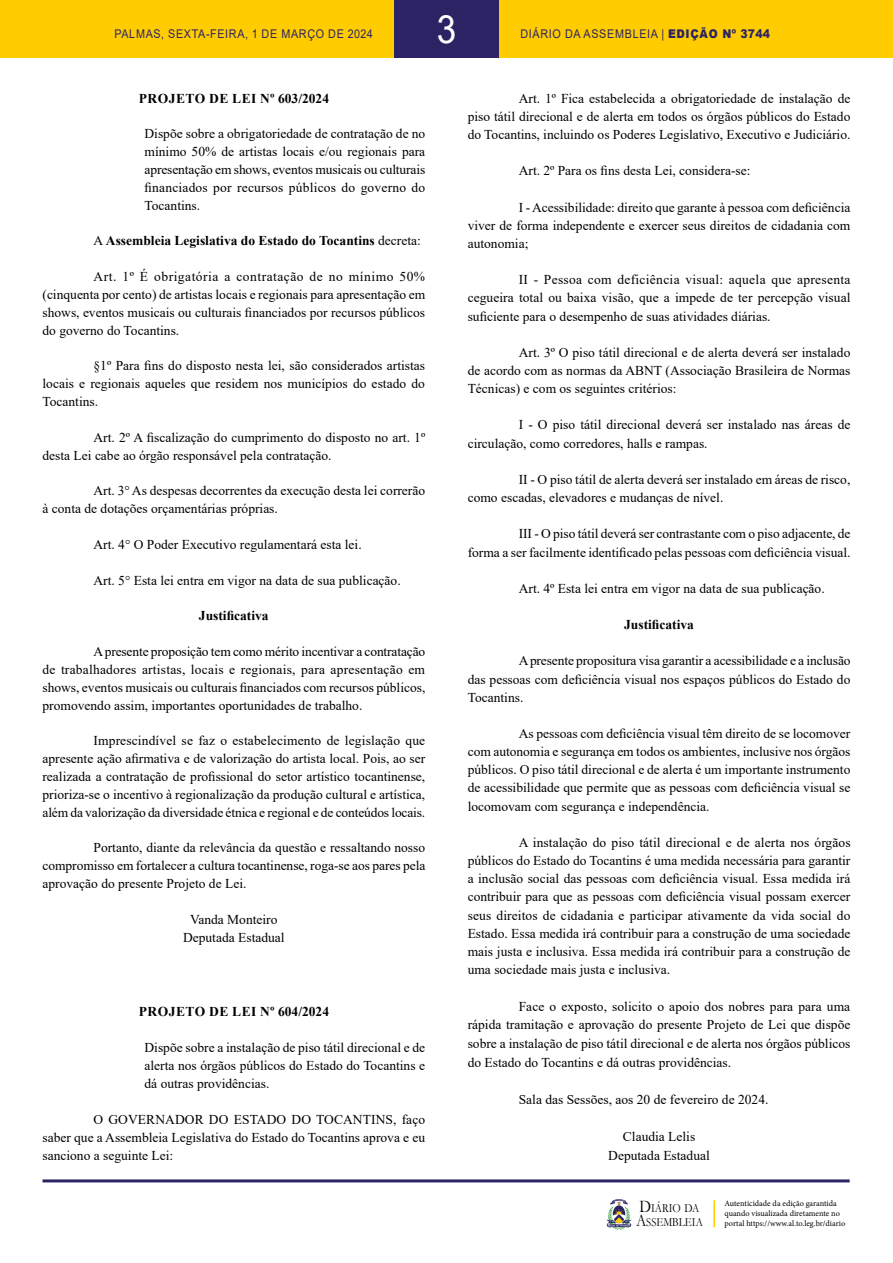
<style>
.page{position:relative;width:893px;height:1263px;background:#fff}
.page>*{position:absolute;margin:0;border:0;box-sizing:border-box;transform-origin:0 0}
.t1{font:39px "Arial";color:#fff;scale:.9 1}
.t2{font:13.5px/18.1px "Times New Roman";color:#000;text-align:justify}
.t3{font:700 13.5px "Times New Roman";color:#000}
.t4{font:700 13.5px "Times New Roman";letter-spacing:.035em;color:#000}
.t5{font:12.45px/14px "Garamond";color:#000;scale:.85 1}
.t6{font:12px "Arial";letter-spacing:.065em;color:#2b2464;scale:.9 1}
.t7{font:8.25px/9.9px "Minion Pro";color:#000}
.s1{font-weight:900}
.s2{font-weight:400}
.s3{font-size:17.85px}
</style>
<div class="page">
<div style="left:0;top:0;width:893px;height:58px;background:#fc0"></div>
<hr style="left:43px;top:1179px;width:807px;height:3px;background:#2b2464">
<svg style="left:606px;top:1199px;width:26px;height:31px"></svg>
<div style="left:394px;top:0;width:105px;height:58px;background:#2b2464"></div>
<hr style="left:713px;top:1200px;width:2px;height:27px;background:#fc0">
<h1 class="t1" style="left:437px;top:2px;width:23px">3</h1>
<p class="t6" style="left:114px;top:25px;width:289px">PALMAS, SEXTA-FEIRA, 1 DE MARÇO DE 2024</p>
<p class="t6" style="left:520px;top:25px;width:279px">DIÁRIO DA ASSEMBLEIA | <span class="s1">EDIÇÃO Nº 3744</span></p>
<p class="t4" style="left:139px;top:88px;width:192px">PROJETO DE LEI Nº 603/2024</p>
<p class="t2" style="left:145px;top:125px;width:282px">Dispõe sobre a obrigatoriedade de contratação de no mínimo 50% de artistas locais e/ou regionais para apresentação em shows, eventos musicais ou culturais financiados por recursos públicos do governo do Tocantins.</p>
<p class="t3" style="left:94px;top:231px;width:329px"><span class="s2">A</span> Assembleia Legislativa do Estado do Tocantins <span class="s2">decreta:</span></p>
<p class="t2" style="left:43px;top:267px;width:384px;text-indent:51px">Art. 1º É obrigatória a contratação de no mínimo 50% (cinquenta por cento) de artistas locais e regionais para apresentação em shows, eventos musicais ou culturais financiados por recursos públicos do governo do Tocantins.</p>
<p class="t2" style="left:43px;top:357px;width:384px;text-indent:51px">§1º Para fins do disposto nesta lei, são considerados artistas locais e regionais aqueles que residem nos municípios do estado do Tocantins.</p>
<p class="t2" style="left:43px;top:428px;width:384px;text-indent:51px">Art. 2º A fiscalização do cumprimento do disposto no art. 1º desta Lei cabe ao órgão responsável pela contratação.</p>
<p class="t2" style="left:43px;top:481px;width:384px;text-indent:51px">Art. 3° As despesas decorrentes da execução desta lei correrão à conta de dotações orçamentárias próprias.</p>
<p class="t2" style="left:94px;top:535px;width:270px">Art. 4° O Poder Executivo regulamentará esta lei.</p>
<p class="t2" style="left:94px;top:571px;width:309px">Art. 5° Esta lei entra em vigor na data de sua publicação.</p>
<p class="t3" style="left:199px;top:606px;width:71px">Justificativa</p>
<p class="t2" style="left:43px;top:642px;width:384px;text-indent:51px">A presente proposição tem como mérito incentivar a contratação de trabalhadores artistas, locais e regionais, para apresentação em shows, eventos musicais ou culturais financiados com recursos públicos, promovendo assim, importantes oportunidades de trabalho.</p>
<p class="t2" style="left:43px;top:731px;width:384px;text-indent:51px">Imprescindível se faz o estabelecimento de legislação que apresente ação afirmativa e de valorização do artista local. Pois, ao ser realizada a contratação de profissional do setor artístico tocantinense, prioriza-se o incentivo à regionalização da produção cultural e artística, além da valorização da diversidade étnica e regional e de conteúdos locais.</p>
<p class="t2" style="left:43px;top:838px;width:384px;text-indent:51px">Portanto, diante da relevância da questão e ressaltando nosso compromisso em fortalecer a cultura tocantinense, roga-se aos pares pela aprovação do presente Projeto de Lei.</p>
<p class="t2" style="left:183px;top:910px;width:103px;text-align:center">Vanda Monteiro<br>Deputada Estadual</p>
<p class="t4" style="left:139px;top:1002px;width:192px">PROJETO DE LEI Nº 604/2024</p>
<p class="t2" style="left:145px;top:1038px;width:282px">Dispõe sobre a instalação de piso tátil direcional e de alerta nos órgãos públicos do Estado do Tocantins e dá outras providências.</p>
<p class="t2" style="left:42px;top:1110px;width:384px;text-indent:51px">O GOVERNADOR DO ESTADO DO TOCANTINS, faço saber que a Assembleia Legislativa do Estado do Tocantins aprova e eu sanciono a seguinte Lei:</p>
<p class="t2" style="left:468px;top:89px;width:384px;text-indent:51px">Art. 1º Fica estabelecida a obrigatoriedade de instalação de piso tátil direcional e de alerta em todos os órgãos públicos do Estado do Tocantins, incluindo os Poderes Legislativo, Executivo e Judiciário.</p>
<p class="t2" style="left:519px;top:161px;width:233px">Art. 2º Para os fins desta Lei, considera-se:</p>
<p class="t2" style="left:468px;top:198px;width:384px;text-indent:51px">I - Acessibilidade: direito que garante à pessoa com deficiência viver de forma independente e exercer seus direitos de cidadania com autonomia;</p>
<p class="t2" style="left:468px;top:270px;width:384px;text-indent:51px">II - Pessoa com deficiência visual: aquela que apresenta cegueira total ou baixa visão, que a impede de ter percepção visual suficiente para o desempenho de suas atividades diárias.</p>
<p class="t2" style="left:468px;top:343px;width:384px;text-indent:51px">Art. 3º O piso tátil direcional e de alerta deverá ser instalado de acordo com as normas da ABNT (Associação Brasileira de Normas Técnicas) e com os seguintes critérios:</p>
<p class="t2" style="left:468px;top:415px;width:384px;text-indent:51px">I - O piso tátil direcional deverá ser instalado nas áreas de circulação, como corredores, halls e rampas.</p>
<p class="t2" style="left:468px;top:470px;width:384px;text-indent:51px">II - O piso tátil de alerta deverá ser instalado em áreas de risco, como escadas, elevadores e mudanças de nível.</p>
<p class="t2" style="left:468px;top:524px;width:384px;text-align:right">III - O piso tátil deverá ser contrastante com o piso adjacente, de<br>forma a ser facilmente identificado pelas pessoas com deficiência visual.</p>
<p class="t2" style="left:519px;top:579px;width:307px">Art. 4º Esta lei entra em vigor na data de sua publicação.</p>
<p class="t3" style="left:624px;top:615px;width:71px">Justificativa</p>
<p class="t2" style="left:468px;top:651px;width:384px;text-indent:51px">A presente propositura visa garantir a acessibilidade e a inclusão das pessoas com deficiência visual nos espaços públicos do Estado do Tocantins.</p>
<p class="t2" style="left:468px;top:724px;width:384px;text-indent:51px">As pessoas com deficiência visual têm direito de se locomover com autonomia e segurança em todos os ambientes, inclusive nos órgãos públicos. O piso tátil direcional e de alerta é um importante instrumento de acessibilidade que permite que as pessoas com deficiência visual se locomovam com segurança e independência.</p>
<p class="t2" style="left:468px;top:833px;width:384px;text-indent:51px">A instalação do piso tátil direcional e de alerta nos órgãos públicos do Estado do Tocantins é uma medida necessária para garantir a inclusão social das pessoas com deficiência visual. Essa medida irá contribuir para que as pessoas com deficiência visual possam exercer seus direitos de cidadania e participar ativamente da vida social do Estado. Essa medida irá contribuir para a construção de uma sociedade mais justa e inclusiva. Essa medida irá contribuir para a construção de uma sociedade mais justa e inclusiva.</p>
<p class="t2" style="left:468px;top:996px;width:384px;line-height:18.6px;text-indent:51px">Face o exposto, solicito o apoio dos nobres para para uma rápida tramitação e aprovação do presente Projeto de Lei que dispõe sobre a instalação de piso tátil direcional e de alerta nos órgãos públicos do Estado do Tocantins e dá outras providências.</p>
<p class="t2" style="left:519px;top:1090px;width:251px">Sala das Sessões, aos 20 de fevereiro de 2024.</p>
<p class="t2" style="left:608px;top:1127px;width:103px;line-height:18.6px;text-align:center">Claudia Lelis<br>Deputada Estadual</p>
<p class="t5" style="left:636px;top:1201px;width:80px"><span class="s3">D</span>IÁRIO DA<br><span class="s3">A</span>SSEMBLEIA</p>
<p class="t7" style="left:724px;top:1199px;width:122px">Autenticidade da edição garantida quando visualizada diretamente no portal https://www.al.to.leg.br/diario</p>
</div>
